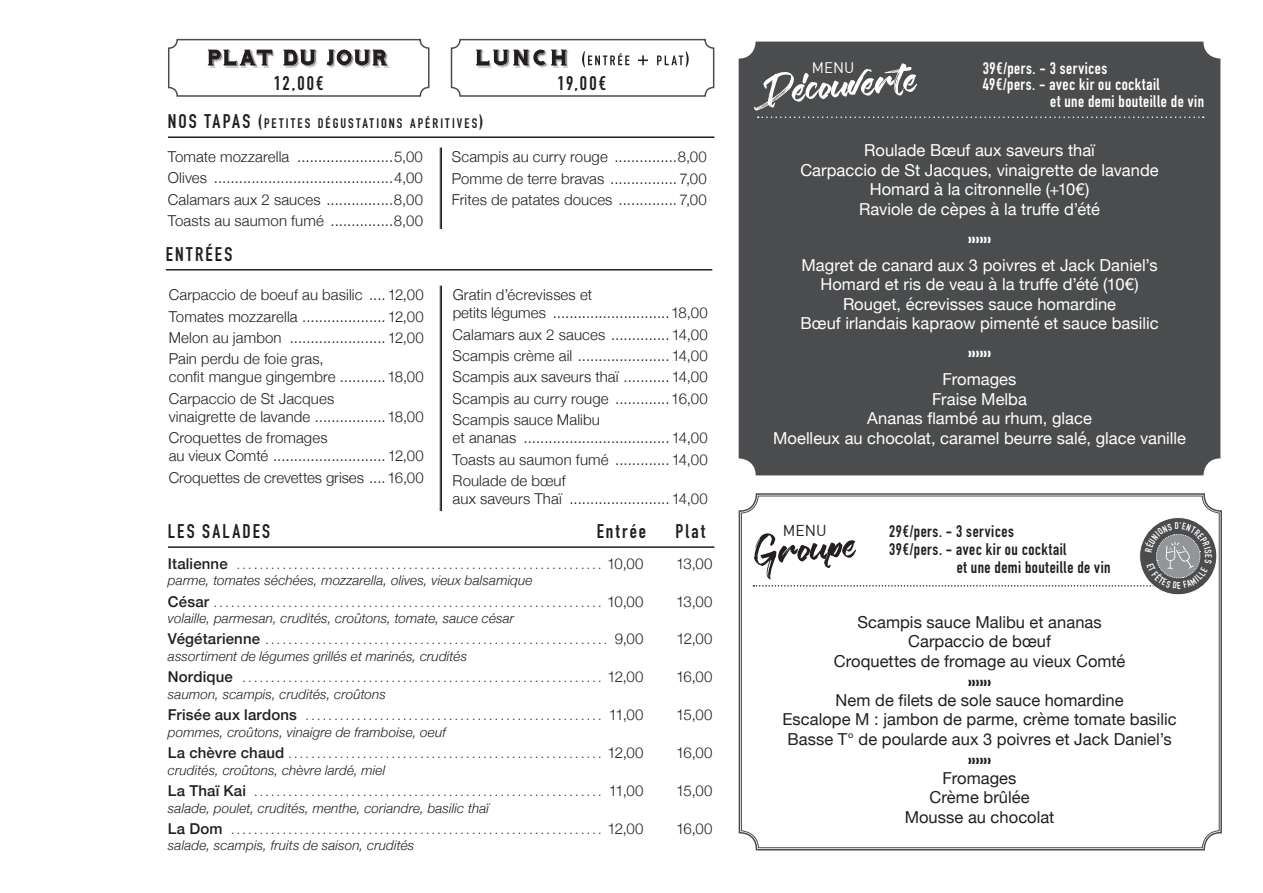
<style>
.page{position:relative;width:1263px;height:893px;background:#fff}
.page>*{position:absolute;margin:0;border:0;box-sizing:border-box;transform-origin:0 0}
.t1{font:700 19.5px "DIN Condensed";letter-spacing:.115em;color:#231f20}
.t2{font:16.5px/19.5px "Helvetica Neue";color:#fff;text-align:center}
.t3{font:16.5px/19.5px "Helvetica Neue";letter-spacing:.005em;color:#231f20;text-align:center}
.t4{font:700 16.5px "DIN Condensed";letter-spacing:.03em;color:#fff}
.t5{font:700 16.5px "DIN Condensed";letter-spacing:.03em;color:#231f20}
.t6{font:15.45px "DIN Bek";color:#231f20}
.t7{font:300 15px/21.5px "Helvetica Neue";letter-spacing:.005em;color:#231f20;text-align:justify}
.t8{font:15px "DIN Bek";color:#fff}
.t9{font:700 13.65px "DIN Condensed";letter-spacing:.155em;color:#231f20}
.t10{font:italic 300 13.5px "Helvetica Neue";letter-spacing:.01em;color:#231f20}
.t11{font:300 12px "Helvetica Neue";color:#231f20}
.t12{font:9px "Zapf Dingbats ITC";color:#fff}
.t13{font:9px "Zapf Dingbats ITC";color:#231f20}
.s1{font-size:19.5px}
.s2{font-weight:500;font-size:15px}
.s3{font-size:15px}
</style>
<div class="page">
<div style="left:451px;top:39px;width:263px;height:58px;border:2px solid #4b4c4d;border-radius:9px"></div>
<div style="left:168px;top:39px;width:261px;height:58px;border:2px solid #4b4c4d;border-radius:9px"></div>
<svg style="left:738px;top:493px;width:484px;height:358px"></svg>
<div style="left:739px;top:42px;width:481px;height:433px;background:#4b4c4d;border-radius:17px"></div>
<hr style="left:168px;top:136px;width:546px;height:2px;background:#231f20">
<hr style="left:166px;top:269px;width:546px;height:2px;background:#231f20">
<hr style="left:168px;top:546px;width:546px;height:2px;background:#231f20">
<svg style="left:208px;top:50px;width:181px;height:17px"></svg>
<svg style="left:754px;top:63px;width:163px;height:48px"></svg>
<svg style="left:758px;top:117px;width:446px;height:1px"></svg>
<hr style="left:441px;top:147px;width:1px;height:82px;background:#231f20">
<hr style="left:440px;top:147px;width:1px;height:82px;background:#231f20">
<hr style="left:441px;top:286px;width:1px;height:225px;background:#231f20">
<hr style="left:440px;top:286px;width:1px;height:225px;background:#231f20">
<svg style="left:476px;top:50px;width:213px;height:17px"></svg>
<svg style="left:753px;top:514px;width:467px;height:84px"></svg>
<h1 class="t1" style="left:274px;top:70px;width:51px">12,00€</h1>
<h1 class="t1" style="left:557px;top:70px;width:50px">19,00€</h1>
<p class="t9" style="left:168px;top:114px;width:317px"><span class="s1">NOS TAPAS</span> <span class="s1">(</span>PETITES DÉGUSTATIONS APÉRITIVES<span class="s1">)</span></p>
<p class="t7" style="left:168px;top:145px;width:257px">Tomate mozzarella .......................5,00<br>Olives ...........................................4,00<br>Calamars aux 2 sauces ................8,00<br>Toasts au saumon fumé ...............8,00</p>
<p class="t7" style="left:452px;top:145px;width:257px">Scampis au curry rouge ...............8,00<br>Pomme de terre bravas ................ 7,00<br>Frites de patates douces .............. 7,00</p>
<h1 class="t1" style="left:166px;top:241px;width:68px">ENTRÉES</h1>
<p class="t7" style="left:169px;top:283px;width:256px">Carpaccio de boeuf au basilic .... 12,00<br>Tomates mozzarella .................... 12,00<br>Melon au jambon ....................... 12,00<br>Pain perdu de foie gras,</p>
<p class="t7" style="left:169px;top:365px;width:257px">confit mangue gingembre ...........18,00<br>Carpaccio de St Jacques</p>
<p class="t7" style="left:169px;top:405px;width:257px">vinaigrette de lavande .................18,00<br>Croquettes de fromages</p>
<p class="t7" style="left:169px;top:444px;width:256px">au vieux Comté ........................... 12,00<br>Croquettes de crevettes grises ....16,00</p>
<p class="t7" style="left:453px;top:285px;width:256px;line-height:18px">Gratin d’écrevisses et<br>petits légumes ............................18,00</p>
<p class="t7" style="left:453px;top:322px;width:257px">Calamars aux 2 sauces .............. 14,00<br>Scampis crème ail ...................... 14,00<br>Scampis aux saveurs thaï ........... 14,00<br>Scampis au curry rouge .............16,00<br>Scampis sauce Malibu</p>
<p class="t7" style="left:453px;top:426px;width:257px">et ananas ................................... 14,00<br>Toasts au saumon fumé ............. 14,00<br>Roulade de bœuf</p>
<p class="t7" style="left:453px;top:487px;width:257px">aux saveurs Thaï ........................ 14,00</p>
<h1 class="t1" style="left:168px;top:518px;width:104px">LES SALADES</h1>
<h1 class="t1" style="left:597px;top:518px;width:51px">Entrée</h1>
<h1 class="t1" style="left:675px;top:518px;width:31px">Plat</h1>
<p class="t11" style="left:168px;top:555px;width:477px"><span class="s2">Italienne</span> ................................................................ <span class="s3">10,00</span></p>
<p class="t7" style="left:676px;top:551px;width:38px">13,00</p>
<p class="t10" style="left:168px;top:570px;width:366px">parme, tomates séchées, mozzarella, olives, vieux balsamique</p>
<p class="t11" style="left:168px;top:593px;width:477px"><span class="s2">César</span> .................................................................... <span class="s3">10,00</span></p>
<p class="t7" style="left:676px;top:589px;width:38px">13,00</p>
<p class="t10" style="left:168px;top:607px;width:348px">volaille, parmesan, crudités, croûtons, tomate, sauce césar</p>
<p class="t11" style="left:168px;top:630px;width:477px"><span class="s2">Végétarienne</span> ............................................................ <span class="s3">9,00</span></p>
<p class="t7" style="left:676px;top:627px;width:37px">12,00</p>
<p class="t10" style="left:168px;top:645px;width:301px">assortiment de légumes grillés et marinés, crudités</p>
<p class="t11" style="left:168px;top:668px;width:477px"><span class="s2">Nordique</span> ............................................................... <span class="s3">12,00</span></p>
<p class="t7" style="left:676px;top:665px;width:38px">16,00</p>
<p class="t10" style="left:168px;top:683px;width:220px">saumon, scampis, crudités, croûtons</p>
<p class="t11" style="left:168px;top:706px;width:477px"><span class="s2">Frisée aux lardons</span> .................................................... <span class="s3">11,00</span></p>
<p class="t7" style="left:676px;top:703px;width:38px">15,00</p>
<p class="t10" style="left:168px;top:721px;width:280px">pommes, croûtons, vinaigre de framboise, oeuf</p>
<p class="t11" style="left:168px;top:744px;width:477px"><span class="s2">La chèvre chaud</span> ....................................................... <span class="s3">12,00</span></p>
<p class="t7" style="left:676px;top:741px;width:38px">16,00</p>
<p class="t10" style="left:168px;top:759px;width:219px">crudités, croûtons, chèvre lardé, miel</p>
<p class="t11" style="left:168px;top:782px;width:477px"><span class="s2">La Thaï Kai</span> ............................................................. <span class="s3">11,00</span></p>
<p class="t7" style="left:676px;top:779px;width:38px">15,00</p>
<p class="t10" style="left:168px;top:797px;width:323px">salade, poulet, crudités, menthe, coriandre, basilic thaï</p>
<p class="t11" style="left:168px;top:820px;width:477px"><span class="s2">La Dom</span> ................................................................. <span class="s3">12,00</span></p>
<p class="t7" style="left:676px;top:817px;width:38px">16,00</p>
<p class="t10" style="left:168px;top:835px;width:248px">salade, scampis, fruits de saison, crudités</p>
<p class="t8" style="left:812px;top:58px;width:44px">MENU</p>
<p class="t4" style="left:983px;top:57px;width:126px">39€/pers. - 3 services</p>
<p class="t4" style="left:983px;top:73px;width:178px">49€/pers. - avec kir ou cocktail</p>
<p class="t4" style="left:1050px;top:90px;width:155px">et une demi bouteille de vin</p>
<p class="t2" style="left:800px;top:141px;width:360px">Roulade Bœuf aux saveurs thaï<br>Carpaccio de St Jacques, vinaigrette de lavande Homard à la citronnelle (+10€)<br>Raviole de cèpes à la truffe d’été</p>
<p class="t12" style="left:968px;top:235px;width:25px">❱❱❱❱❱❱</p>
<p class="t2" style="left:800px;top:256px;width:360px">Magret de canard aux 3 poivres et Jack Daniel’s Homard et ris de veau à la truffe d’été (10€)<br>Rouget, écrevisses sauce homardine<br>Bœuf irlandais kapraow pimenté et sauce basilic</p>
<p class="t12" style="left:968px;top:350px;width:25px">❱❱❱❱❱❱</p>
<p class="t2" style="left:773px;top:370px;width:414px">Fromages<br>Fraise Melba<br>Ananas flambé au rhum, glace<br>Moelleux au chocolat, caramel beurre salé, glace vanille</p>
<p class="t6" style="left:783px;top:521px;width:45px">MENU</p>
<p class="t5" style="left:889px;top:520px;width:126px">29€/pers. - 3 services</p>
<p class="t5" style="left:889px;top:538px;width:179px">39€/pers. - avec kir ou cocktail</p>
<p class="t5" style="left:957px;top:556px;width:155px">et une demi bouteille de vin</p>
<p class="t3" style="left:834px;top:613px;width:293px">Scampis sauce Malibu et ananas<br>Carpaccio de bœuf<br>Croquettes de fromage au vieux Comté</p>
<p class="t13" style="left:968px;top:679px;width:25px">❱❱❱❱❱❱</p>
<p class="t3" style="left:782px;top:691px;width:396px">Nem de filets de sole sauce homardine<br>Escalope M : jambon de parme, crème tomate basilic<br>Basse T° de poularde aux 3 poivres et Jack Daniel’s</p>
<p class="t13" style="left:968px;top:757px;width:25px">❱❱❱❱❱❱</p>
<p class="t3" style="left:905px;top:769px;width:151px">Fromages<br>Crème brûlée<br>Mousse au chocolat</p>
</div>
